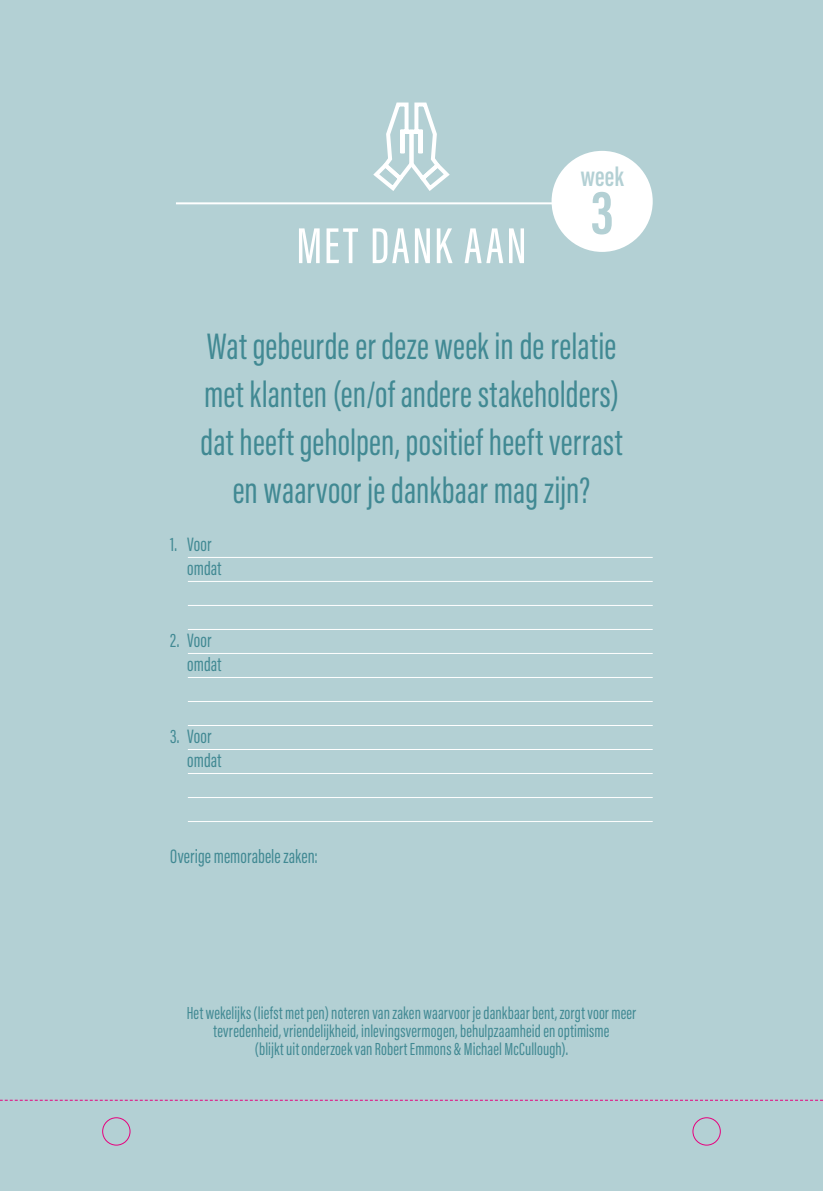
<style>
.page{position:relative;width:823px;height:1191px;background:#fff}
.page>*{position:absolute;margin:0;border:0;box-sizing:border-box;transform-origin:0 0}
.t1{font:700 64px "Acumin Pro Extra Cond";color:#b3d0d4}
.t2{font:500 52px "Acumin Pro Extra Cond";letter-spacing:.05em;color:#fff}
.t3{font:38px/48px "Acumin Pro Extra Cond";color:#418993;text-align:center}
.t4{font:600 28px "Acumin Pro Extra Cond";color:#b3d0d4}
.t5{font:20px/24px "Acumin Pro Extra Cond";color:#418993}
.t6{font:18px/18px "Acumin Pro Extra Cond";letter-spacing:.005em;color:#418993;text-align:center}
</style>
<div class="page">
<div style="left:0;top:0;width:822px;height:1191px;background:#b3d0d4"></div>
<svg style="left:373px;top:102px;width:77px;height:89px"></svg>
<hr style="left:176px;top:202px;width:470px;height:2px;background:#fff">
<hr style="left:188px;top:557px;width:464px;height:1px;background:#fff">
<hr style="left:188px;top:581px;width:464px;height:1px;background:#fff">
<hr style="left:188px;top:605px;width:464px;height:1px;background:#fff">
<hr style="left:188px;top:629px;width:464px;height:1px;background:#fff">
<hr style="left:188px;top:653px;width:464px;height:1px;background:#fff">
<hr style="left:188px;top:677px;width:464px;height:1px;background:#fff">
<hr style="left:188px;top:701px;width:464px;height:1px;background:#fff">
<hr style="left:188px;top:725px;width:464px;height:1px;background:#fff">
<hr style="left:188px;top:749px;width:464px;height:1px;background:#fff">
<hr style="left:188px;top:773px;width:464px;height:1px;background:#fff">
<hr style="left:188px;top:797px;width:464px;height:1px;background:#fff">
<hr style="left:188px;top:821px;width:464px;height:1px;background:#fff">
<div style="left:551px;top:151px;width:101px;height:101px;background:#fff;border-radius:50%"></div>
<div style="left:102px;top:1117px;width:28px;height:28px;border:1px solid #e6007e;border-radius:50%"></div>
<div style="left:692px;top:1117px;width:28px;height:28px;border:1px solid #e6007e;border-radius:50%"></div>
<svg style="left:0;top:1099px;width:822px;height:1px"></svg>
<h2 class="t2" style="left:296px;top:214px;width:231px">MET DANK AAN</h2>
<h3 class="t4" style="left:580px;top:159px;width:44px">week</h3>
<h1 class="t1" style="left:590px;top:173px;width:24px">3</h1>
<h3 class="t3" style="left:200px;top:322px;width:423px">Wat gebeurde er deze week in de relatie met klanten (en/of andere stakeholders) dat heeft geholpen, positief heeft verrast en waarvoor je dankbaar mag zijn?</h3>
<p class="t5" style="left:187px;top:532px;width:36px;text-indent:-17px">1. Voor omdat</p>
<p class="t5" style="left:187px;top:628px;width:36px;text-indent:-17px">2. Voor omdat</p>
<p class="t5" style="left:187px;top:724px;width:36px;text-indent:-17px">3. Voor omdat</p>
<p class="t5" style="left:170px;top:844px;width:149px">Overige memorabele zaken:</p>
<p class="t6" style="left:187px;top:1004px;width:450px">Het wekelijks (liefst met pen) noteren van zaken waarvoor je dankbaar bent, zorgt voor meer tevredenheid, vriendelijkheid, inlevingsvermogen, behulpzaamheid en optimisme<br>(blijkt uit onderzoek van Robert Emmons &amp; Michael McCullough).</p>
</div>
